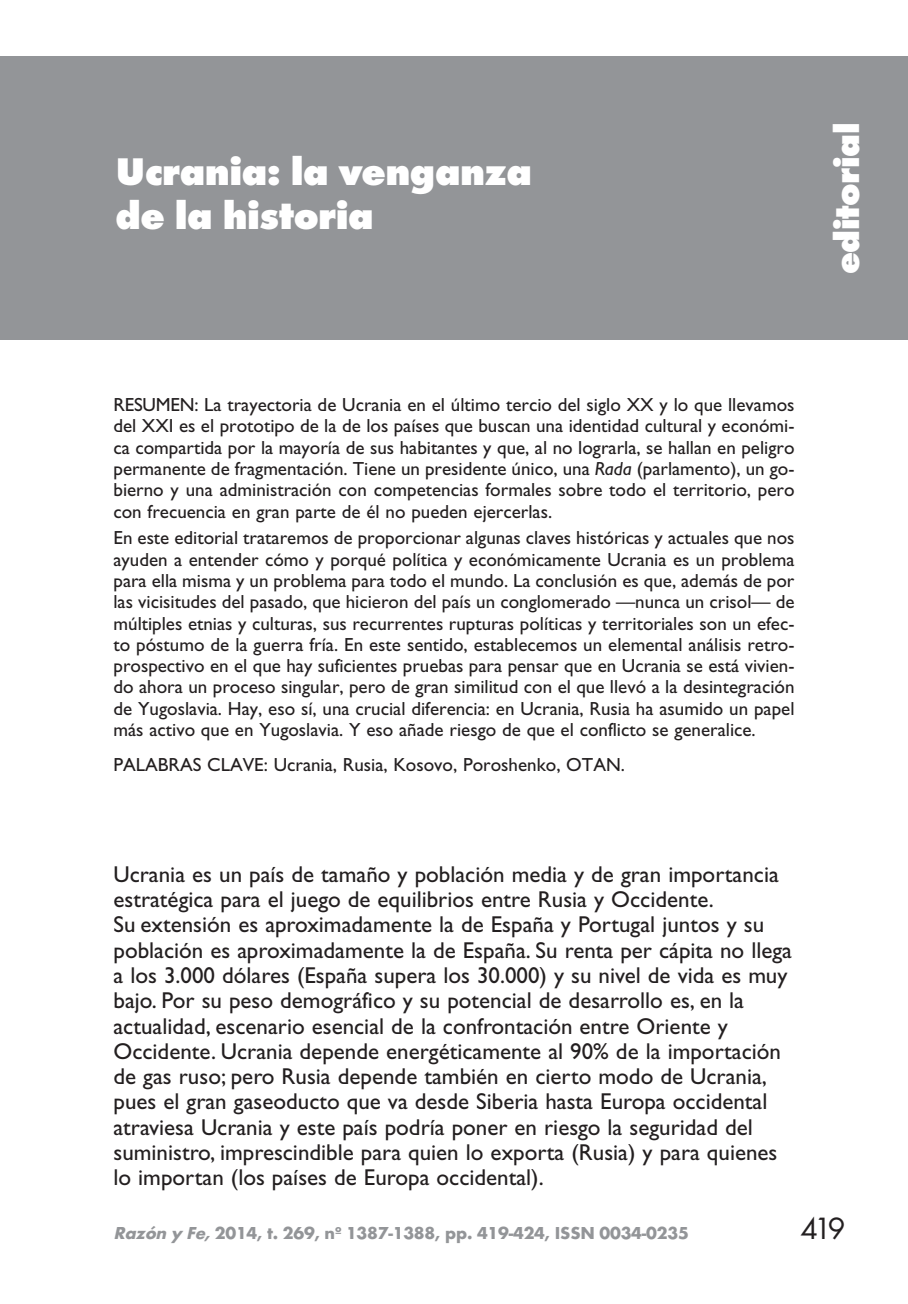
<style>
.page{position:relative;width:908px;height:1304px;background:#fff}
.page>*{position:absolute;margin:0;border:0;box-sizing:border-box;transform-origin:0 0}
.t1{font:800 40px/44px "Futura T";letter-spacing:-.015em;color:#fff}
.t2{font:800 36px "Futura T";letter-spacing:-.015em;color:#fff}
.t3{font:32px "Futura T";color:#231f20}
.t4{font:23px/25.2px "Gill Sans";color:#231f20}
.t5{font:19px/21.2px "Gill Sans";color:#231f20;text-align:justify}
.t6{font:700 18px "Futura T";letter-spacing:-.01em;color:#939598}
.s1{font-style:italic}
</style>
<div class="page">
<div style="left:0;top:57px;width:907px;height:283px;background:#939598"></div>
<h1 class="t1" style="left:115px;top:153px;width:418px">Ucrania: la venganza de la historia</h1>
<h2 class="t2" style="left:832px;top:274px;width:153px;rotate:-90deg">editorial</h2>
<p class="t5" style="left:113px;top:396px;width:682px">RESUMEN: La trayectoria de Ucrania en el último tercio del siglo XX y lo que llevamos del XXI es el prototipo de la de los países que buscan una identidad cultural y económi&shy;ca compartida por la mayoría de sus habitantes y que, al no lograrla, se hallan en peligro permanente de fragmentación. Tiene un presidente único, una <span class="s1">Rada</span> (parlamento), un go&shy;bierno y una administración con competencias formales sobre todo el territorio, pero con frecuencia en gran parte de él no pueden ejercerlas.</p>
<p class="t5" style="left:113px;top:530px;width:682px">En este editorial trataremos de proporcionar algunas claves históricas y actuales que nos ayuden a entender cómo y porqué política y económicamente Ucrania es un problema para ella misma y un problema para todo el mundo. La conclusión es que, además de por las vicisitudes del pasado, que hicieron del país un conglomerado —nunca un crisol— de múltiples etnias y culturas, sus recurrentes rupturas políticas y territoriales son un efec&shy;to póstumo de la guerra fría. En este sentido, establecemos un elemental análisis retro&shy;prospectivo en el que hay suficientes pruebas para pensar que en Ucrania se está vivien&shy;do ahora un proceso singular, pero de gran similitud con el que llevó a la desintegración de Yugoslavia. Hay, eso sí, una crucial diferencia: en Ucrania, Rusia ha asumido un papel más activo que en Yugoslavia. Y eso añade riesgo de que el conflicto se generalice.</p>
<p class="t5" style="left:113px;top:757px;width:513px">PALABRAS CLAVE: Ucrania, Rusia, Kosovo, Poroshenko, OTAN.</p>
<p class="t4" style="left:113px;top:864px;width:679px">Ucrania es un país de tamaño y población media y de gran importancia estratégica para el juego de equilibrios entre Rusia y Occidente.<br>Su extensión es aproximadamente la de España y Portugal juntos y su población es aproximadamente la de España. Su renta per cápita no llega a los 3.000 dólares (España supera los 30.000) y su nivel de vida es muy bajo. Por su peso demográfico y su potencial de desarrollo es, en la actualidad, escenario esencial de la confrontación entre Oriente y Occidente. Ucrania depende energéticamente al 90% de la importación de gas ruso; pero Rusia depende también en cierto modo de Ucrania, pues el gran gaseoducto que va desde Siberia hasta Europa occidental atraviesa Ucrania y este país podría poner en riesgo la seguridad del suministro, imprescindible para quien lo exporta (Rusia) y para quienes lo importan (los países de Europa occidental).</p>
<p class="t6" style="left:113px;top:1226px;width:576px"><span class="s1">Razón y Fe,</span>2014, t. 269, nº 1387-1388, pp. 419-424, ISSN 0034-0235</p>
<h3 class="t3" style="left:799px;top:1216px;width:47px">419</h3>
</div>
